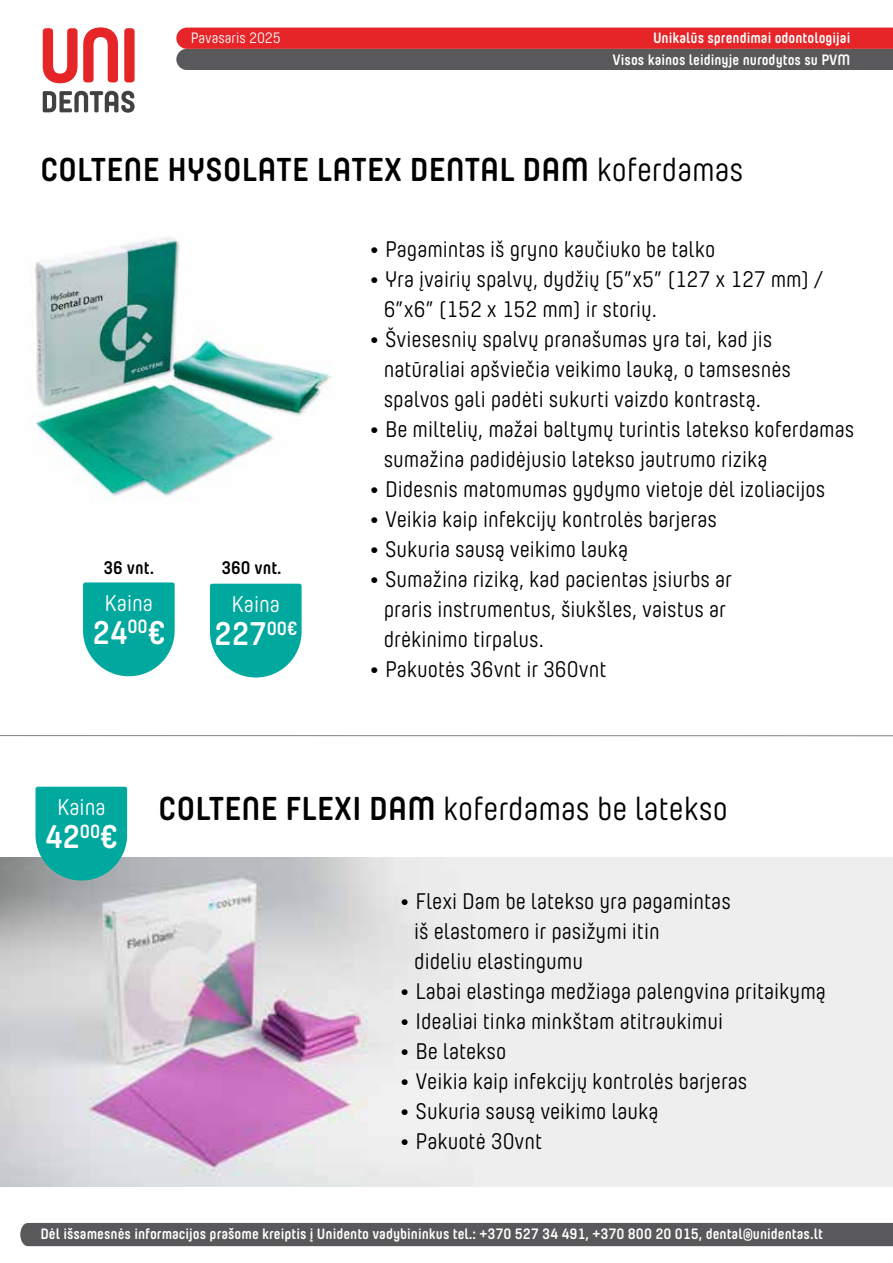
<style>
.page{position:relative;width:893px;height:1263px;background:#fff}
.page>*{position:absolute;margin:0;border:0;box-sizing:border-box;transform-origin:0 0}
.t1{font:700 33px "Yummo";letter-spacing:.01em;color:#000}
.t2{font:33px "Yummo";color:#000}
.t3{font:700 32.7px "Yummo";color:#fff}
.t4{font:22.8px "Yummo";color:#fff}
.t5{font:22.5px/30px "Yummo";color:#000}
.t6{font:700 18.15px "Yummo";color:#000}
.t7{font:700 15px "Yummo";color:#fff}
.t8{font:15px "Yummo";color:#fff}
.s1{font-weight:400}
.s2{font-weight:700}
</style>
<div class="page">
<svg style="left:176px;top:28px;width:717px;height:42px;background:#9f4042"></svg>
<svg style="left:43px;top:27px;width:92px;height:56px"></svg>
<svg style="left:43px;top:91px;width:92px;height:22px"></svg>
<div style="left:20px;top:1223px;width:873px;height:23px;background:#59595b"></div>
<img style="left:0;top:858px;width:893px;height:328px">
<img style="left:35px;top:237px;width:297px;height:263px">
<hr style="left:0;top:735px;width:893px;height:1px;background:#808285">
<svg style="left:83px;top:582px;width:92px;height:94px;background:#1bb1a8"></svg>
<svg style="left:210px;top:584px;width:92px;height:93px;background:#1ab0a7"></svg>
<svg style="left:36px;top:787px;width:91px;height:93px;background:#10a89f"></svg>
<p class="t8" style="left:191px;top:27px;width:92px">Pavasaris 2025</p>
<p class="t7" style="left:653px;top:24px;width:199px">Unikalūs sprendimai odontologijai</p>
<p class="t7" style="left:613px;top:46px;width:239px">Visos kainos leidinyje nurodytos su PVM</p>
<h1 class="t1" style="left:41px;top:139px;width:704px">COLTENE HYSOLATE LATEX DENTAL DAM <span class="s1">koferdamas</span></h1>
<p class="t6" style="left:104px;top:551px;width:52px">36 vnt.</p>
<p class="t6" style="left:221px;top:552px;width:62px">360 vnt.</p>
<p class="t4" style="left:105px;top:587px;width:50px">Kaina</p>
<h2 class="t3" style="left:92px;top:603px;width:74px">24<sup>00</sup>€</h2>
<p class="t4" style="left:231px;top:588px;width:50px">Kaina</p>
<h2 class="t3" style="left:214px;top:604px;width:84px">227<sup>00€</sup></h2>
<p class="t5" style="left:369px;top:233px;width:348px">• Pagamintas iš gryno kaučiuko be talko</p>
<p class="t5" style="left:384px;top:263px;width:441px;text-indent:-15px">• Yra įvairių spalvų, dydžių (5”x5” (127 x 127 mm) /<br>6”x6” (152 x 152 mm) ir storių.</p>
<p class="t5" style="left:384px;top:323px;width:409px;text-indent:-15px">• Šviesesnių spalvų pranašumas yra tai, kad jis natūraliai apšviečia veikimo lauką, o tamsesnės spalvos gali padėti sukurti vaizdo kontrastą.</p>
<p class="t5" style="left:384px;top:413px;width:472px;text-indent:-15px">• Be miltelių, mažai baltymų turintis latekso koferdamas sumažina padidėjusio latekso jautrumo riziką</p>
<p class="t5" style="left:369px;top:473px;width:458px">• Didesnis matomumas gydymo vietoje dėl izoliacijos</p>
<p class="t5" style="left:369px;top:503px;width:350px">• Veikia kaip infekcijų kontrolės barjeras</p>
<p class="t5" style="left:369px;top:533px;width:261px">• Sukuria sausą veikimo lauką</p>
<p class="t5" style="left:384px;top:563px;width:350px;text-indent:-15px">• Sumažina riziką, kad pacientas įsiurbs ar praris instrumentus, šiukšles, vaistus ar drėkinimo tirpalus.</p>
<p class="t5" style="left:369px;top:653px;width:239px">• Pakuotės 36vnt ir 360vnt</p>
<p class="t4" style="left:57px;top:791px;width:50px">Kaina</p>
<h2 class="t3" style="left:45px;top:807px;width:74px">42<sup>00</sup>€</h2>
<h1 class="t2" style="left:159px;top:785px;width:571px"><span class="s2">COLTENE FLEXI DAM</span> koferdamas be latekso</h1>
<p class="t5" style="left:414px;top:885px;width:318px;text-indent:-15px">• Flexi Dam be latekso yra pagamintas iš elastomero ir pasižymi itin<br>dideliu elastingumu</p>
<p class="t5" style="left:399px;top:975px;width:428px">• Labai elastinga medžiaga palengvina pritaikymą</p>
<p class="t5" style="left:399px;top:1005px;width:325px">• Idealiai tinka minkštam atitraukimui</p>
<p class="t5" style="left:399px;top:1035px;width:109px">• Be latekso</p>
<p class="t5" style="left:399px;top:1065px;width:350px">• Veikia kaip infekcijų kontrolės barjeras</p>
<p class="t5" style="left:399px;top:1095px;width:261px">• Sukuria sausą veikimo lauką</p>
<p class="t5" style="left:399px;top:1125px;width:144px">• Pakuotė 30vnt</p>
<p class="t7" style="left:40px;top:1220px;width:784px">Dėl išsamesnės informacijos prašome kreiptis į Unidento vadybininkus tel.: +370 527 34 491, +370 800 20 015, dental@unidentas.lt</p>
</div>
